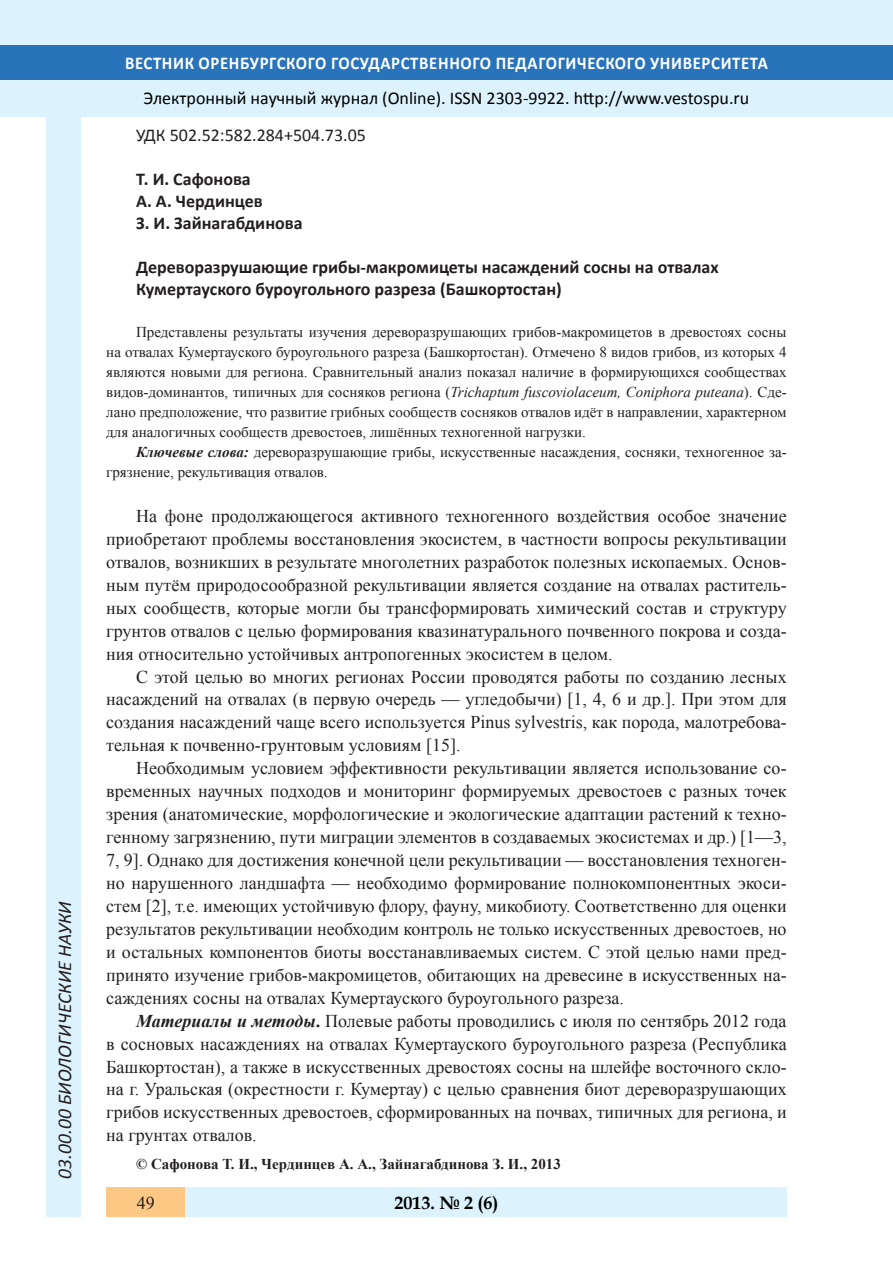
<style>
.page{position:relative;width:893px;height:1263px;background:#fff}
.page>*{position:absolute;margin:0;border:0;box-sizing:border-box;transform-origin:0 0}
.t1{font:italic 19.5px "Calibri";color:#231f20}
.Стиль2{font:18px/23px "Times New Roman";color:#231f20;text-align:justify}
.Заголовок_2{font:700 18px/22px "Calibri";color:#231f20}
.t2{font:18px "Calibri";color:#000}
.t3{font:700 18px "Calibri";letter-spacing:.04em;color:#fff;scale:.93 1}
.Заголовок_2-2{font:18px "Calibri";color:#231f20}
.t4{font:700 18px "Book Antiqua";color:#000}
.литература{font:15px/20px "Times New Roman";color:#231f20;text-align:justify}
.Стиль2-2{font:700 15px "Times New Roman";color:#231f20}
.s1{font-style:italic}
.s2{font-weight:700;font-style:italic}
.s3{font-weight:700}
</style>
<div class="page">
<div style="left:0;top:0;width:893px;height:116px;background:#dcf2fc"></div>
<div style="left:0;top:45px;width:893px;height:34px;background:#2873ba"></div>
<div style="left:47px;top:116px;width:34px;height:1101px;background:#dcf2fc"></div>
<div style="left:106px;top:1188px;width:681px;height:29px;background:#dcf2fc"></div>
<div style="left:106px;top:1188px;width:79px;height:29px;background:#fdc784"></div>
<p class="t1" style="left:51px;top:1179px;width:279px;rotate:-90deg">03.00.00 БИОЛОГИЧЕСКИЕ НАУКИ</p>
<p class="t3" style="left:125px;top:51px;width:693px">ВЕСТНИК ОРЕНБУРГСКОГО ГОСУДАРСТВЕННОГО ПЕДАГОГИЧЕСКОГО УНИВЕРСИТЕТА</p>
<p class="t2" style="left:144px;top:86px;width:607px">Электронный научный журнал (Online). ISSN 2303-9922. http://www.vestospu.ru</p>
<p class="Заголовок_2-2" style="left:136px;top:124px;width:231px">УДК 502.52:582.284+504.73.05</p>
<p class="Заголовок_2" style="left:136px;top:168px;width:116px">Т. И. Сафонова</p>
<p class="Заголовок_2" style="left:136px;top:190px;width:128px">А. А. Чердинцев</p>
<p class="Заголовок_2" style="left:136px;top:212px;width:168px">З. И. Зайнагабдинова</p>
<p class="Заголовок_2" style="left:136px;top:256px;width:584px">Дереворазрушающие грибы-макромицеты насаждений сосны на отвалах<br>Кумертауского буроугольного разреза (Башкортостан)</p>
<p class="литература" style="left:106px;top:322px;width:682px;text-indent:30px">Представлены результаты изучения дереворазрушающих грибов-макромицетов в древостоях сосны на отвалах Кумертауского буроугольного разреза (Башкортостан). Отмечено 8 видов грибов, из которых 4 являются новыми для региона. Сравнительный анализ показал наличие в формирующихся сообществах видов-доминантов, типичных для сосняков региона (<span class="s1">Trichaptum fuscoviolaceum, Coniphora puteana</span>). Сде&shy;лано предположение, что развитие грибных сообществ сосняков отвалов идёт в направлении, характерном для аналогичных сообществ древостоев, лишённых техногенной нагрузки.</p>
<p class="литература" style="left:106px;top:442px;width:682px;text-indent:30px"><span class="s2">Ключевые слова:</span> дереворазрушающие грибы, искусственные насаждения, сосняки, техногенное за&shy;грязнение, рекультивация отвалов.</p>
<p class="Стиль2" style="left:106px;top:504px;width:682px;text-indent:30px">На фоне продолжающегося активного техногенного воздействия особое значение приобретают проблемы восстановления экосистем, в частности вопросы рекультивации отвалов, возникших в результате многолетних разработок полезных ископаемых. Основ&shy;ным путём природосообразной рекультивации является создание на отвалах раститель&shy;ных сообществ, которые могли бы трансформировать химический состав и структуру грунтов отвалов с целью формирования квазинатурального почвенного покрова и созда&shy;ния относительно устойчивых антропогенных экосистем в целом.</p>
<p class="Стиль2" style="left:106px;top:665px;width:682px;text-indent:30px">С этой целью во многих регионах России проводятся работы по созданию лесных насаждений на отвалах (в первую очередь — угледобычи) [1, 4, 6 и др.]. При этом для создания насаждений чаще всего используется Pinus sylvestris, как порода, малотребова&shy;тельная к почвенно-грунтовым условиям [15].</p>
<p class="Стиль2" style="left:106px;top:756px;width:682px;text-indent:30px">Необходимым условием эффективности рекультивации является использование со&shy;временных научных подходов и мониторинг формируемых древостоев с разных точек зрения (анатомические, морфологические и экологические адаптации растений к техно&shy;генному загрязнению, пути миграции элементов в создаваемых экосистемах и др.) [1—3, 7, 9]. Однако для достижения конечной цели рекультивации — восстановления техноген&shy;но нарушенного ландшафта — необходимо формирование полнокомпонентных экоси&shy;стем [2], т.е. имеющих устойчивую флору, фауну, микобиоту. Соответственно для оценки результатов рекультивации необходим контроль не только искусственных древостоев, но и остальных компонентов биоты восстанавливаемых систем. С этой целью нами пред&shy;принято изучение грибов-макромицетов, обитающих на древесине в искусственных на&shy;саждениях сосны на отвалах Кумертауского буроугольного разреза.</p>
<p class="Стиль2" style="left:106px;top:1009px;width:682px;text-indent:30px"><span class="s2">Материалы и методы</span><span class="s3">.</span> Полевые работы проводились с июля по сентябрь 2012 года в сосновых насаждениях на отвалах Кумертауского буроугольного разреза (Республика Башкортостан), а также в искусственных древостоях сосны на шлейфе восточного скло&shy;на г. Уральская (окрестности г. Кумертау) с целью сравнения биот дереворазрушающих грибов искусственных древостоев, сформированных на почвах, типичных для региона, и на грунтах отвалов.</p>
<p class="Стиль2-2" style="left:136px;top:1154px;width:426px">© Сафонова Т. И., Чердинцев А. А., Зайнагабдинова З. И., 2013</p>
<p class="Стиль2" style="left:137px;top:1191px;width:19px">49</p>
<p class="t4" style="left:394px;top:1190px;width:106px">2013. № 2 (6)</p>
</div>
